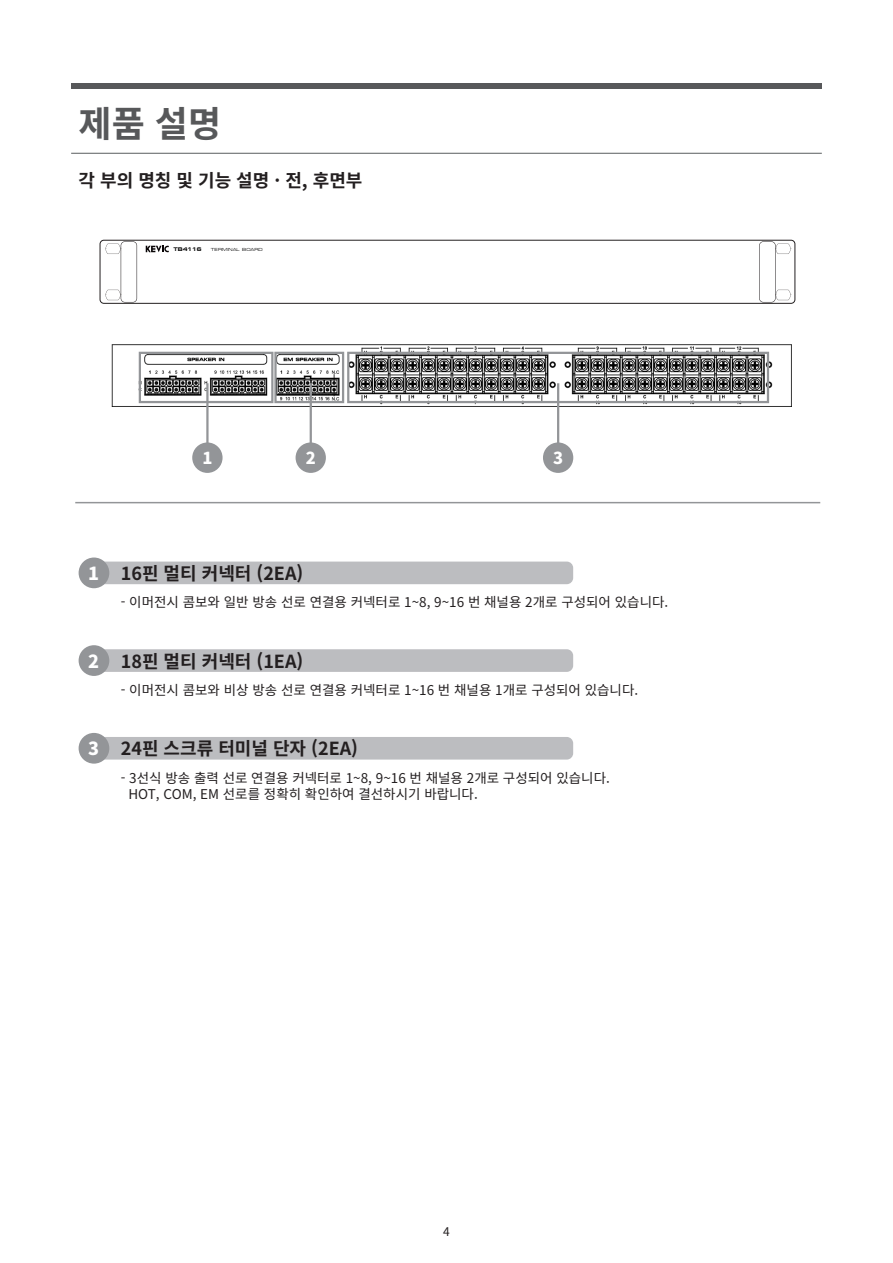
<style>
.page{position:relative;width:893px;height:1263px;background:#fff}
.page>*{position:absolute;margin:0;border:0;box-sizing:border-box;transform-origin:0 0}
.t1{font:700 36px "Noto Sans CJ Kkr";color:#57585a}
.t2{font:700 18px "Noto Sans CJ Kkr";color:#231f20}
.t3{font:900 18px "Noto Sans CJ Kkr";color:#fff}
.t4{font:900 16.5px "Noto Sans CJ Kkr";color:#fff}
.t5{font:13.5px "Noto Sans CJ Kkr";color:#231f20}
.t6{font:12px "Noto Sans CJ Kkr";color:#231f20}
.t7{font:700 5.25px "Federation";color:#030303}
.t8{font:4.5px "Federation";color:#030303}
</style>
<div class="page">
<hr style="left:71px;top:153px;width:751px;height:1px;background:#5a5e5f">
<div style="left:71px;top:83px;width:751px;height:5px;background:#57585a"></div>
<svg style="left:106px;top:242px;width:31px;height:60px"></svg>
<svg style="left:759px;top:242px;width:31px;height:60px"></svg>
<div style="left:100px;top:240px;width:695px;height:64px;border:1px solid #231f20;border-radius:4px"></div>
<svg style="left:146px;top:246px;width:23px;height:6px"></svg>
<div style="left:90px;top:649px;width:483px;height:23px;background:#bcbdc0;border-radius:6px"></div>
<div style="left:79px;top:645px;width:30px;height:31px;background:#939598;border-radius:50%"></div>
<div style="left:90px;top:737px;width:483px;height:22px;background:#bcbdc0;border-radius:6px"></div>
<div style="left:79px;top:733px;width:30px;height:31px;background:#939598;border-radius:50%"></div>
<div style="left:90px;top:562px;width:483px;height:22px;background:#bcbdc0;border-radius:6px"></div>
<div style="left:79px;top:557px;width:30px;height:31px;background:#939598;border-radius:50%"></div>
<hr style="left:75px;top:502px;width:745px;height:1px;background:#939598">
<img style="left:111px;top:344px;width:681px;height:62px">
<div style="left:139px;top:352px;width:134px;height:51px;border:2px solid #939598"></div>
<div style="left:274px;top:352px;width:70px;height:51px;border:2px solid #939598"></div>
<div style="left:347px;top:352px;width:422px;height:51px;border:2px solid #939598"></div>
<hr style="left:557px;top:383px;width:2px;height:65px;background:#939598">
<hr style="left:310px;top:383px;width:2px;height:65px;background:#939598">
<hr style="left:206px;top:383px;width:3px;height:65px;background:#939598">
<div style="left:543px;top:442px;width:30px;height:31px;background:#939598;border-radius:50%"></div>
<div style="left:296px;top:442px;width:30px;height:31px;background:#939598;border-radius:50%"></div>
<div style="left:192px;top:442px;width:31px;height:31px;background:#939598;border-radius:50%"></div>
<p class="t1" style="left:79px;top:103px;width:144px">제품 설명</p>
<p class="t2" style="left:79px;top:171px;width:285px">각 부의 명칭 및 기능 설명 · 전, 후면부</p>
<p class="t7" style="left:173px;top:246px;width:30px">TB4116</p>
<p class="t8" style="left:211px;top:247px;width:53px">TERMINAL BOARD</p>
<p class="t4" style="left:202px;top:449px;width:12px">1</p>
<p class="t4" style="left:306px;top:449px;width:12px">2</p>
<p class="t4" style="left:553px;top:449px;width:12px">3</p>
<p class="t3" style="left:88px;top:563px;width:12px">1</p>
<p class="t2" style="left:121px;top:563px;width:184px">16핀 멀티 커넥터 (2EA)</p>
<p class="t5" style="left:121px;top:595px;width:549px">- 이머전시 콤보와 일반 방송 선로 연결용 커넥터로 1~8, 9~16 번 채널용 2개로 구성되어 있습니다.</p>
<p class="t3" style="left:88px;top:651px;width:12px">2</p>
<p class="t2" style="left:121px;top:651px;width:184px">18핀 멀티 커넥터 (1EA)</p>
<p class="t5" style="left:121px;top:682px;width:519px">- 이머전시 콤보와 비상 방송 선로 연결용 커넥터로 1~16 번 채널용 1개로 구성되어 있습니다.</p>
<p class="t3" style="left:88px;top:739px;width:12px">3</p>
<p class="t2" style="left:121px;top:739px;width:239px">24핀 스크류 터미널 단자 (2EA)</p>
<p class="t5" style="left:121px;top:770px;width:491px">- 3선식 방송 출력 선로 연결용 커넥터로 1~8, 9~16 번 채널용 2개로 구성되어 있습니다.</p>
<p class="t5" style="left:128px;top:786px;width:351px">HOT, COM, EM 선로를 정확히 확인하여 결선하시기 바랍니다.</p>
<p class="t6" style="left:443px;top:1225px;width:8px">4</p>
</div>
